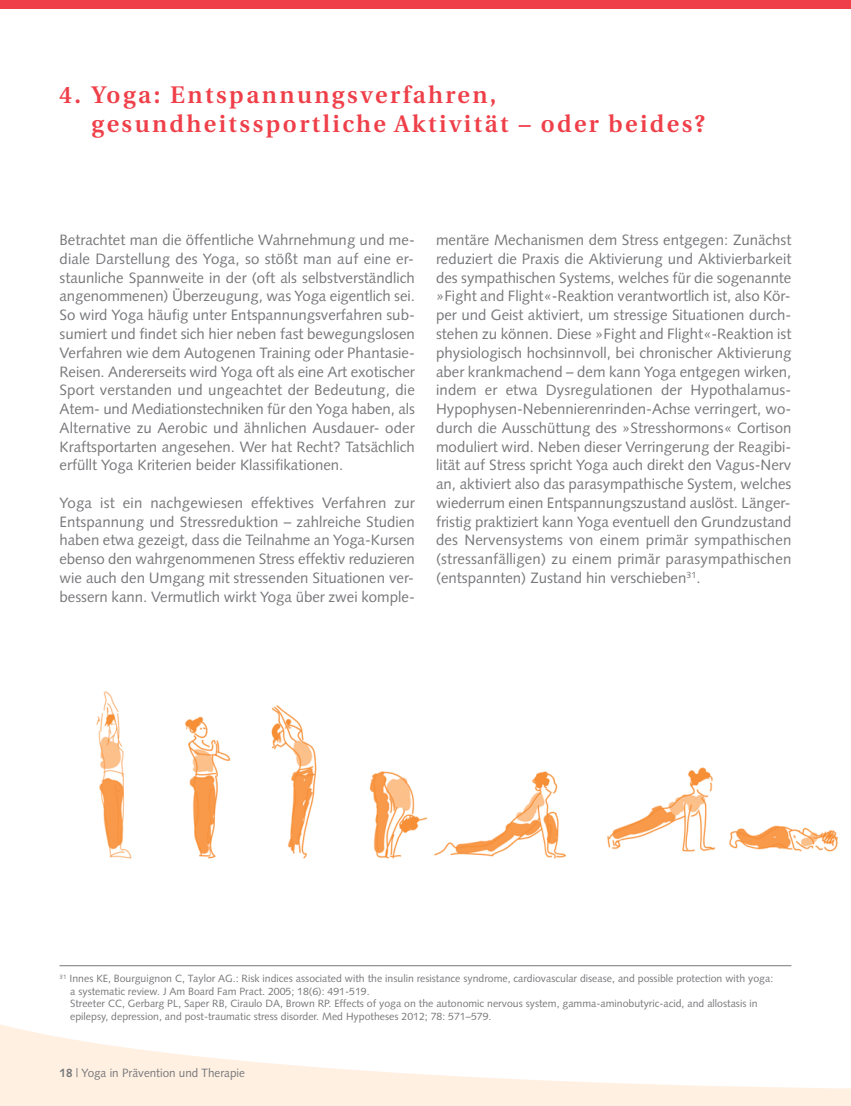
<style>
.page{position:relative;width:851px;height:1106px;background:#fff}
.page>*{position:absolute;margin:0;border:0;box-sizing:border-box;transform-origin:0 0}
.t1{font:600 24px/28.8px "VW Utopia";letter-spacing:.1em;color:#ef404a}
.t2{font:15px/18.8px "Syntax BDYOT";color:#77787b;text-align:justify}
.t3{font:12px "Syntax BDYOT";color:#77787b}
.t4{font:10.5px/12.6px "Syntax BDYOT";color:#77787b}
.s1{font-weight:700}
</style>
<div class="page">
<svg style="left:0;top:1024px;width:850px;height:81px"></svg>
<div style="left:0;top:0;width:850px;height:9px;background:#ef404a"></div>
<hr style="left:60px;top:965px;width:731px;height:1px;background:#77787b">
<img style="left:96px;top:691px;width:742px;height:168px">
<h1 class="t1" style="left:91px;top:82px;width:615px;text-indent:-32px">4. Yoga: Entspannungsverfahren, gesundheitssportliche Aktivität – oder beides?</h1>
<p class="t2" style="left:60px;top:232px;width:357px">Betrachtet man die öffentliche Wahrnehmung und me&shy;diale Darstellung des Yoga, so stößt man auf eine er&shy;staunliche Spannweite in der (oft als selbstverständlich angenommenen) Überzeugung, was Yoga eigentlich sei.<br>So wird Yoga häufig unter Entspannungsverfahren sub&shy;sumiert und findet sich hier neben fast bewegungslosen Verfahren wie dem Autogenen Training oder Phantasie-Reisen. Andererseits wird Yoga oft als eine Art exotischer Sport verstanden und ungeachtet der Bedeutung, die Atem- und Mediationstechniken für den Yoga haben, als Alternative zu Aerobic und ähnlichen Ausdauer- oder Kraftsportarten angesehen. Wer hat Recht? Tatsächlich erfüllt Yoga Kriterien beider Klassifikationen.</p>
<p class="t2" style="left:60px;top:494px;width:357px">Yoga ist ein nachgewiesen effektives Verfahren zur Entspannung und Stressreduktion – zahlreiche Studien haben etwa gezeigt, dass die Teilnahme an Yoga-Kursen ebenso den wahrgenommenen Stress effektiv reduzieren wie auch den Umgang mit stressenden Situationen ver&shy;bessern kann. Vermutlich wirkt Yoga über zwei komple-</p>
<p class="t2" style="left:436px;top:232px;width:357px">mentäre Mechanismen dem Stress entgegen: Zunächst reduziert die Praxis die Aktivierung und Aktivierbarkeit des sympathischen Systems, welches für die sogenannte »Fight and Flight«-Reaktion verantwortlich ist, also Kör&shy;per und Geist aktiviert, um stressige Situationen durch&shy;stehen zu können. Diese »Fight and Flight«-Reaktion ist physiologisch hochsinnvoll, bei chronischer Aktivierung aber krankmachend – dem kann Yoga entgegen wirken, indem er etwa Dysregulationen der Hypothalamus-Hypophysen-Nebennierenrinden-Achse verringert, wo&shy;durch die Ausschüttung des »Stresshormons« Cortison moduliert wird. Neben dieser Verringerung der Reagibi&shy;lität auf Stress spricht Yoga auch direkt den Vagus-Nerv an, aktiviert also das parasympathische System, welches wiederrum einen Entspannungszustand auslöst. Länger&shy;fristig praktiziert kann Yoga eventuell den Grundzustand des Nervensystems von einem primär sympathischen (stressanfälligen) zu einem primär parasympathischen (entspannten) Zustand hin verschieben<sup>31</sup>.</p>
<p class="t4" style="left:70px;top:973px;width:704px;text-indent:-11px"><sup>31</sup> Innes KE, Bourguignon C, Taylor AG.: Risk indices associated with the insulin resistance syndrome, cardiovascular disease, and possible protection with yoga: a systematic review. J Am Board Fam Pract. 2005; 18(6): 491-519.<br>Streeter CC, Gerbarg PL, Saper RB, Ciraulo DA, Brown RP. Effects of yoga on the autonomic nervous system, gamma-aminobutyric-acid, and allostasis in epilepsy, depression, and post-traumatic stress disorder. Med Hypotheses 2012; 78: 571–579.</p>
<p class="t3" style="left:60px;top:1067px;width:187px"><span class="s1">18</span> | Yoga in Prävention und Therapie</p>
</div>
